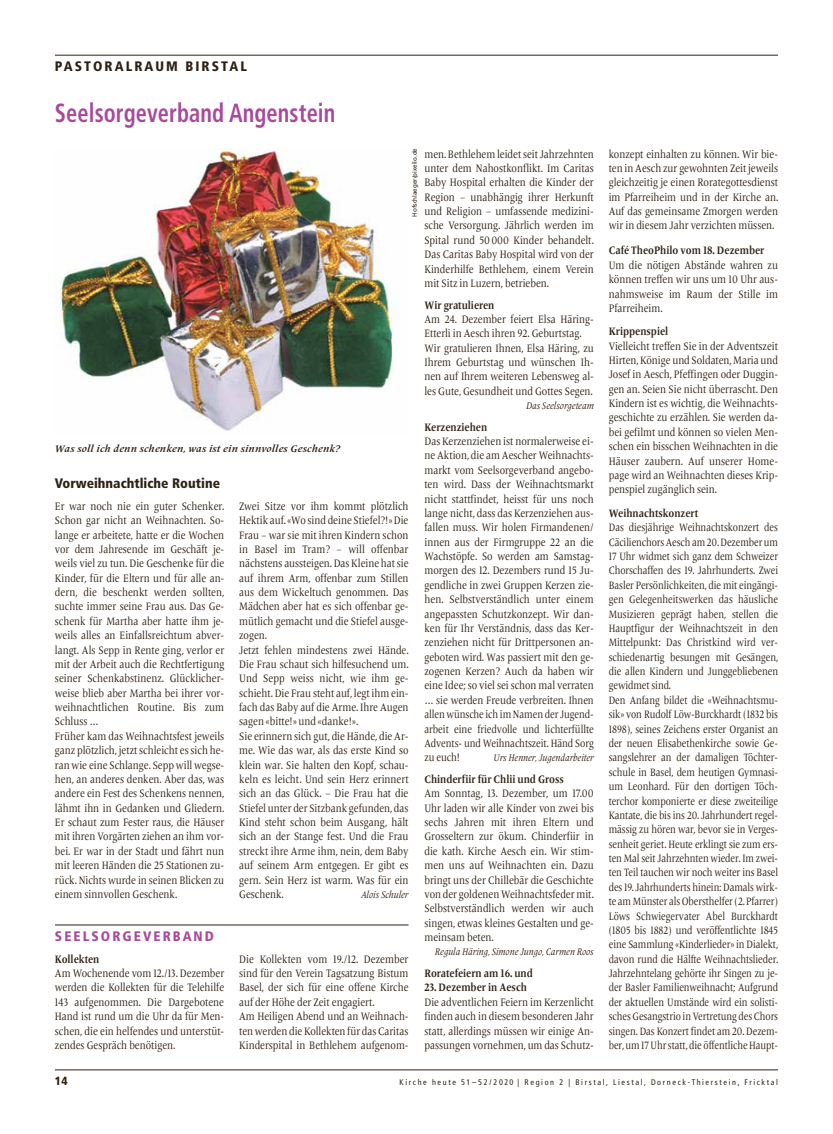
<style>
.page{position:relative;width:833px;height:1134px;background:#fff}
.page>*{position:absolute;margin:0;border:0;box-sizing:border-box;transform-origin:0 0}
.t1{font:700 condensed 26.25px "Frutiger";letter-spacing:.005em;color:#a84a9b;scale:.85 1}
.t2{font:900 condensed 13.75px "Frutiger";color:#2e2113}
.t3{font:900 condensed 13.75px "Frutiger";letter-spacing:.15em;color:#2e2113}
.t4{font:900 condensed 13.75px "Frutiger";letter-spacing:.15em;color:#a84a9b}
.t5{font:900 condensed 11.88px "Frutiger";color:#2e2113}
.t6{font:11.25px/14.4px "Frutiger Serif LT Pro";color:#2e2113;text-align:justify;scale:.85 1}
.t7{font:700 11.25px "Frutiger Serif LT Pro";color:#2e2113;scale:.85 1}
.t8{font:11.12px/14.4px "Frutiger Serif LT Pro";letter-spacing:-.005em;color:#2e2113;scale:.82 1}
.t9{font:11.12px/14.4px "Frutiger Serif LT Pro";letter-spacing:-.005em;color:#2e2113;text-align:justify;scale:.83 1}
.t10{font:italic 10px "Frutiger Serif LT Pro";color:#2e2113;scale:.85 1}
.t11{font:italic 700 10px "Frutiger Serif LT Pro";letter-spacing:.025em;color:#2e2113}
.t12{font:condensed 8.12px "Frutiger";letter-spacing:.2em;color:#2e2113}
.t13{font:6.25px "Frutiger";color:#2e2113}
.s1{font-size:11.12px}
</style>
<div class="page">
<hr style="left:55px;top:1070px;width:723px;height:1px;background:#2e2113">
<hr style="left:55px;top:55px;width:723px;height:1px;background:#2e2113">
<hr style="left:55px;top:925px;width:353px;height:1px;background:#2e2113">
<img style="left:58px;top:148px;width:335px;height:283px">
<p class="t3" style="left:55px;top:58px;width:194px">PASTORALRAUM BIRSTAL</p>
<h1 class="t1" style="left:55px;top:97px;width:331px">Seelsorgeverband Angenstein</h1>
<p class="t13" style="left:411px;top:217px;width:70px;rotate:-90deg">Hofschlaeger/pixelio.de</p>
<p class="t6" style="left:424px;top:147px;width:201px">men. Bethlehem leidet seit Jahrzehnten unter dem Nahostkonflikt. Im Caritas Baby Hospital erhalten die Kinder der Region – unabhängig ihrer Herkunft und Religion – umfassende medizini&shy;sche Versorgung. Jährlich werden im Spital rund 50000 Kinder behandelt.<br>Das Caritas Baby Hospital wird von der Kinderhilfe Bethlehem, einem Verein mit Sitz in Luzern, betrieben.</p>
<p class="t7" style="left:424px;top:298px;width:84px">Wir gratulieren</p>
<p class="t6" style="left:424px;top:312px;width:201px;text-align:left">Am 24. Dezember feiert Elsa Häring-Etterli in Aesch ihren 92. Geburtstag.<br>Wir gratulieren Ihnen, Elsa Häring, zu Ihrem Geburtstag und wünschen Ih&shy;nen auf Ihrem weiteren Lebensweg al&shy;les Gute, Gesundheit und Gottes Segen.</p>
<p class="t10" style="left:526px;top:400px;width:81px">Das Seelsorgeteam</p>
<p class="t7" style="left:424px;top:420px;width:75px">Kerzenziehen</p>
<p class="t6" style="left:424px;top:434px;width:201px">Das Kerzenziehen ist normalerweise ei&shy;ne Aktion, die am Aescher Weihnachts&shy;markt vom Seelsorgeverband angebo&shy;ten wird. Dass der Weihnachtsmarkt nicht stattfindet, heisst für uns noch lange nicht, dass das Kerzenziehen aus&shy;fallen muss. Wir holen Firmandenen/ innen aus der Firmgruppe 22 an die Wachstöpfe. So werden am Samstag&shy;morgen des 12. Dezembers rund 15 Ju&shy;gendliche in zwei Gruppen Kerzen zie&shy;hen. Selbstverständlich unter einem angepassten Schutzkonzept. Wir dan&shy;ken für Ihr Verständnis, dass das Ker&shy;zenziehen nicht für Drittpersonen an&shy;geboten wird. Was passiert mit den ge&shy;zogenen Kerzen? Auch da haben wir eine Idee; so viel sei schon mal verraten … sie werden Freude verbreiten. <span class="s1">Ihnen</span></p>
<p class="t9" style="left:424px;top:707px;width:205px">allen wünsche ich im Namen der Jugend&shy;arbeit eine friedvolle und lichterfüllte Advents- und Weihnachtszeit. Händ Sorg zu euch!</p>
<p class="t11" style="left:55px;top:443px;width:287px">Was soll ich denn schenken, was ist ein sinnvolles Geschenk?</p>
<p class="t2" style="left:55px;top:475px;width:167px">Vorweihnachtliche Routine</p>
<p class="t6" style="left:55px;top:499px;width:201px;text-align:left">Er war noch nie ein guter Schenker.<br>Schon gar nicht an Weihnachten. So&shy;lange er arbeitete, hatte er die Wochen vor dem Jahresende im Geschäft je&shy;weils viel zu tun. Die Geschenke für die Kinder, für die Eltern und für alle an&shy;dern, die beschenkt werden sollten, suchte immer seine Frau aus. Das Ge&shy;schenk für Martha aber hatte ihm je&shy;weils alles an Einfallsreichtum abver&shy;langt. Als Sepp in Rente ging, verlor er mit der Arbeit auch die Rechtfertigung seiner Schenkabstinenz. Glücklicher&shy;weise blieb aber Martha bei ihrer vor&shy;weihnachtlichen Routine. Bis zum Schluss …<br>Früher kam das Weihnachtsfest jeweils ganz plötzlich, jetzt schleicht es sich he&shy;ran wie eine Schlange. Sepp will wegse&shy;hen, an anderes denken. Aber das, was andere ein Fest des Schenkens nennen, lähmt ihn in Gedanken und Gliedern.<br>Er schaut zum Fester raus, die Häuser mit ihren Vorgärten ziehen an ihm vor&shy;bei. Er war in der Stadt und fährt nun mit leeren Händen die 25 Stationen zu&shy;rück. Nichts wurde in seinen Blicken zu einem sinnvollen Geschenk.</p>
<p class="t6" style="left:239px;top:499px;width:201px;text-align:left">Zwei Sitze vor ihm kommt plötzlich Hektik auf. «Wo sind deine Stiefel?!» Die Frau – war sie mit ihren Kindern schon in Basel im Tram? – will offenbar nächstens aussteigen. Das Kleine hat sie auf ihrem Arm, offenbar zum Stillen aus dem Wickeltuch genommen. Das Mädchen aber hat es sich offenbar ge&shy;mütlich gemacht und die Stiefel ausge&shy;zogen.<br>Jetzt fehlen mindestens zwei Hände.<br>Die Frau schaut sich hilfesuchend um.<br>Und Sepp weiss nicht, wie ihm ge&shy;schieht. Die Frau steht auf, legt ihm ein&shy;fach das Baby auf die Arme. Ihre Augen sagen «bitte!» und «danke!».<br>Sie erinnern sich gut, die Hände, die Ar&shy;me. Wie das war, als das erste Kind so klein war. Sie halten den Kopf, schau&shy;keln es leicht. Und sein Herz erinnert sich an das Glück. – Die Frau hat die Stiefel unter der Sitzbank gefunden, das Kind steht schon beim Ausgang, hält sich an der Stange fest. Und die Frau streckt ihre Arme ihm, nein, dem Baby auf seinem Arm entgegen. Er gibt es gern. Sein Herz ist warm. Was für ein Geschenk.</p>
<p class="t10" style="left:493px;top:752px;width:119px">Urs Henner, Jugendarbeiter</p>
<p class="t7" style="left:424px;top:772px;width:165px">Chinderfiir für Chlii und Gross</p>
<p class="t6" style="left:424px;top:786px;width:201px">Am Sonntag, 13. Dezember, um 17.00<br>Uhr laden wir alle Kinder von zwei bis sechs Jahren mit ihren Eltern und Grosseltern zur ökum. Chinderfiir in die kath. Kirche Aesch ein. Wir stim&shy;men uns auf Weihnachten ein. Dazu bringt uns der Chillebär die Geschichte von der goldenen Weihnachtsfeder mit.<br>Selbstverständlich werden wir auch singen, etwas kleines Gestalten und ge&shy;meinsam beten.</p>
<p class="t10" style="left:435px;top:946px;width:189px">Regula Häring, Simone Jungo, Carmen Roos</p>
<p class="t7" style="left:424px;top:966px;width:129px">Roratefeiern am 16. und</p>
<p class="t7" style="left:424px;top:981px;width:122px">23. Dezember in Aesch</p>
<p class="t6" style="left:424px;top:995px;width:201px">Die adventlichen Feiern im Kerzenlicht finden auch in diesem besonderen Jahr statt, allerdings müssen wir einige An&shy;passungen vornehmen, um das Schutz-</p>
<p class="t10" style="left:361px;top:889px;width:57px">Alois Schuler</p>
<p class="t4" style="left:55px;top:928px;width:161px">SEELSORGEVERBAND</p>
<p class="t7" style="left:55px;top:952px;width:54px">Kollekten</p>
<p class="t6" style="left:55px;top:966px;width:201px">Am Wochenende vom 12./13. Dezember werden die Kollekten für die Telehilfe 143 aufgenommen. Die Dargebotene Hand ist rund um die Uhr da für Men&shy;schen, die ein helfendes und unterstüt&shy;zendes Gespräch benötigen.</p>
<p class="t6" style="left:239px;top:952px;width:201px;text-align:left">Die Kollekten vom 19./12. Dezember sind für den Verein Tagsatzung Bistum Basel, der sich für eine offene Kirche auf der Höhe der Zeit engagiert.<br>Am Heiligen Abend und an Weihnach&shy;ten werden die Kollekten für das Caritas Kinderspital in Bethlehem aufgenom-</p>
<p class="t6" style="left:609px;top:147px;width:201px">konzept einhalten zu können. Wir bie&shy;ten in Aesch zur gewohnten Zeit jeweils gleichzeitig je einen Rorategottesdienst im Pfarreiheim und in der Kirche an.<br>Auf das gemeinsame Zmorgen werden wir in diesem Jahr verzichten müssen.</p>
<p class="t7" style="left:609px;top:244px;width:185px">Café TheoPhilo vom 18. Dezember</p>
<p class="t6" style="left:609px;top:258px;width:201px">Um die nötigen Abstände wahren zu können treffen wir uns um 10 Uhr aus&shy;nahmsweise im Raum der Stille im Pfarreiheim.</p>
<p class="t7" style="left:609px;top:325px;width:72px">Krippenspiel</p>
<p class="t6" style="left:609px;top:339px;width:201px">Vielleicht treffen Sie in der Adventszeit Hirten, Könige und Soldaten, Maria und Josef in Aesch, Pfeffingen oder Duggin&shy;gen an. Seien Sie nicht überrascht. Den Kindern ist es wichtig, die Weihnachts&shy;geschichte zu erzählen. Sie werden da&shy;bei gefilmt und können so vielen Men&shy;schen ein bisschen Weihnachten in die Häuser zaubern. Auf unserer Home&shy;page wird an Weihnachten dieses Krip&shy;penspiel zugänglich sein.</p>
<p class="t7" style="left:609px;top:506px;width:107px">Weihnachtskonzert</p>
<p class="t8" style="left:609px;top:520px;width:208px">Das diesjährige Weihnachtskonzert des Cäcilienchors Aesch am 20. Dezember um 17 Uhr widmet sich ganz dem Schweizer Chorschaffen des 19. Jahrhunderts. Zwei Basler Persönlichkeiten, die mit eingängi&shy;gen Gelegenheitswerken das häusliche Musizieren geprägt haben, stellen die Hauptfigur der Weihnachtszeit in den Mittelpunkt: Das Christkind wird ver&shy;schiedenartig besungen mit Gesängen, die allen Kindern und Junggebliebenen gewidmet sind.<br>Den Anfang bildet die «Weihnachtsmu&shy;sik» von Rudolf Löw-Burckhardt (1832 bis 1898), seines Zeichens erster Organist an der neuen Elisabethenkirche sowie Ge&shy;sangslehrer an der damaligen Töchter&shy;schule in Basel, dem heutigen Gymnasi&shy;um Leonhard. Für den dortigen Töch&shy;terchor komponierte er diese zweiteilige Kantate, die bis ins 20. Jahrhundert regel&shy;mässig zu hören war, bevor sie in Verges&shy;senheit geriet. Heute erklingt sie zum ers&shy;ten Mal seit Jahrzehnten wieder. Im zwei&shy;ten Teil tauchen wir noch weiter ins Basel des 19. Jahrhunderts hinein: Damals wirk&shy;te am Münster als Obersthelfer (2. Pfarrer)<br>Löws Schwiegervater Abel Burckhardt (1805 bis 1882) und veröffentlichte 1845 eine Sammlung «Kinderlieder» in Dialekt, davon rund die Hälfte Weihnachtslieder.<br>Jahrzehntelang gehörte ihr Singen zu je&shy;der Basler Familienweihnacht; Aufgrund der aktuellen Umstände wird ein solisti&shy;sches Gesangstrio in Vertretung des Chors singen. Das Konzert findet am 20. Dezem&shy;ber, um 17 Uhr statt, die öffentliche Haupt-</p>
<p class="t5" style="left:55px;top:1074px;width:14px">14</p>
<p class="t12" style="left:399px;top:1077px;width:380px">Kirche heute 51–52/2020 | Region 2 | Birstal, Liestal, Dorneck-Thierstein, Fricktal</p>
</div>
